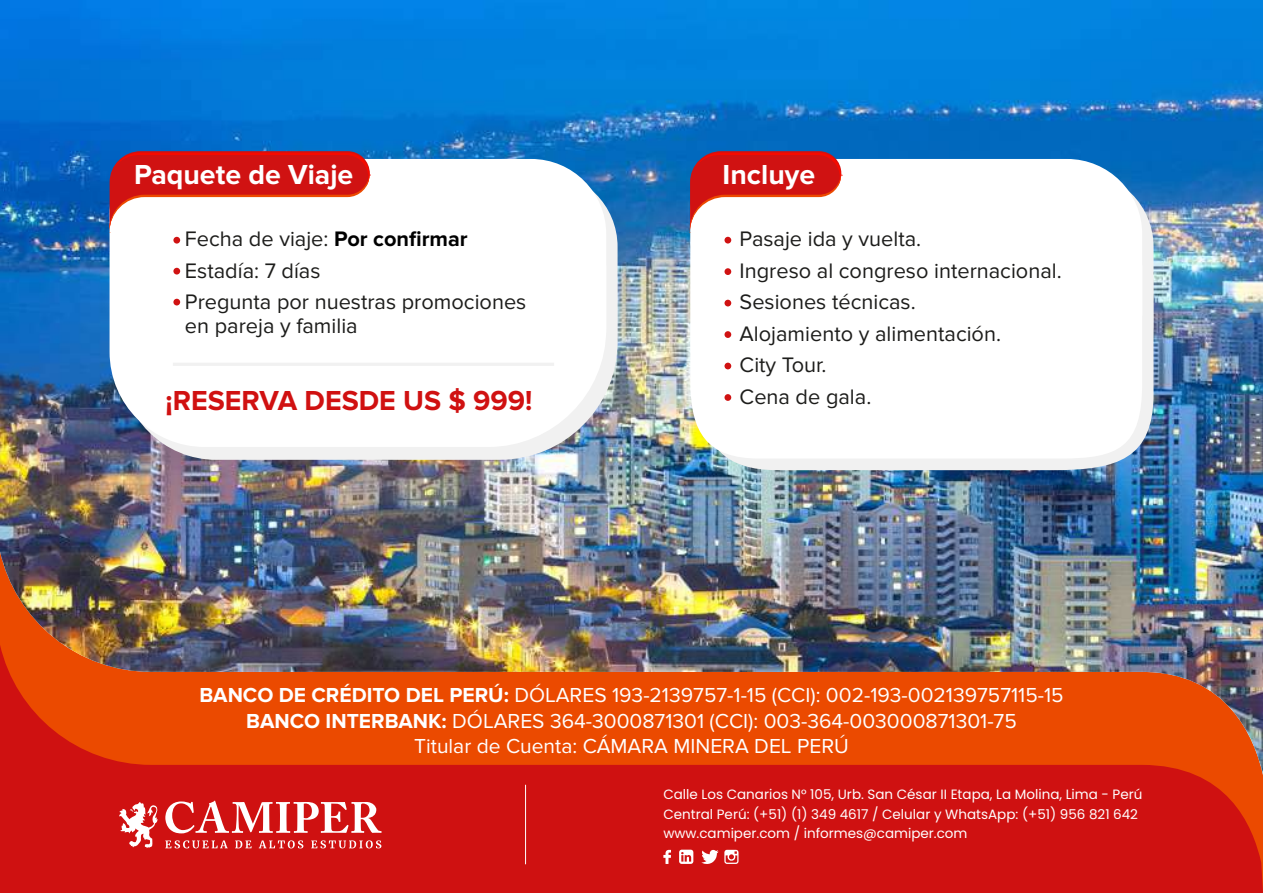
<style>
.page{position:relative;width:1263px;height:893px;background:#fff}
.page>*{position:absolute;margin:0;border:0;box-sizing:border-box;transform-origin:0 0}
.t1{font:700 28.5px "Proxima Nova";color:#fff}
.t2{font:700 28.5px "Proxima Nova";color:#d01111}
.t3{font:21.75px/31.5px "Proxima Nova";color:#1d1d1b}
.t4{font:21px/25.5px "Proxima Nova";color:#fff;text-align:center}
.t5{font:13.5px/19.5px "Poppins";color:#fff}
.s1{font-weight:700;color:#000}
.s2{font-weight:700}
</style>
<div class="page">
<div style="left:0;top:775px;width:1263px;height:118px;background:#cf1111"></div>
<img style="left:0;top:0;width:1263px;height:775px">
<img style="left:121px;top:172px;width:496px;height:288px">
<svg style="left:110px;top:159px;width:496px;height:288px"></svg>
<hr style="left:173px;top:363px;width:381px;height:3px;background:#f1f1f1">
<div style="left:173px;top:237px;width:7px;height:7px;background:#d01212;border-radius:50%"></div>
<div style="left:173px;top:268px;width:7px;height:7px;background:#d01212;border-radius:50%"></div>
<div style="left:173px;top:299px;width:7px;height:6px;background:#d01212;border-radius:50%"></div>
<svg style="left:109px;top:151px;width:261px;height:81px"></svg>
<img style="left:702px;top:172px;width:451px;height:298px">
<svg style="left:690px;top:159px;width:452px;height:300px"></svg>
<svg style="left:690px;top:151px;width:151px;height:81px"></svg>
<div style="left:724px;top:237px;width:7px;height:7px;background:#d01212;border-radius:50%"></div>
<div style="left:724px;top:331px;width:7px;height:7px;background:#d01212;border-radius:50%"></div>
<div style="left:724px;top:363px;width:7px;height:6px;background:#d01212;border-radius:50%"></div>
<div style="left:724px;top:300px;width:7px;height:6px;background:#d01212;border-radius:50%"></div>
<div style="left:724px;top:394px;width:7px;height:7px;background:#d01212;border-radius:50%"></div>
<div style="left:724px;top:268px;width:7px;height:7px;background:#d01212;border-radius:50%"></div>
<svg style="left:663px;top:850px;width:8px;height:14px"></svg>
<svg style="left:701px;top:850px;width:37px;height:14px"></svg>
<svg style="left:679px;top:850px;width:14px;height:14px"></svg>
<hr style="left:525px;top:785px;width:1px;height:79px;background:#fff">
<svg style="left:119px;top:802px;width:39px;height:46px"></svg>
<svg style="left:165px;top:840px;width:63px;height:8px"></svg>
<svg style="left:235px;top:840px;width:17px;height:8px"></svg>
<svg style="left:259px;top:840px;width:44px;height:8px"></svg>
<svg style="left:311px;top:840px;width:70px;height:8px"></svg>
<svg style="left:165px;top:801px;width:216px;height:32px"></svg>
<h1 class="t1" style="left:134px;top:158px;width:221px">Paquete de Viaje</h1>
<p class="t3" style="left:185px;top:224px;width:284px">Fecha de viaje: <span class="s1">Por confirmar</span></p>
<p class="t3" style="left:185px;top:255px;width:343px">Estadía: 7 días<br>Pregunta por nuestras promociones</p>
<p class="t3" style="left:185px;top:311px;width:174px">en pareja y familia</p>
<h1 class="t2" style="left:166px;top:384px;width:368px">¡RESERVA DESDE US $ 999!</h1>
<h1 class="t1" style="left:723px;top:158px;width:94px">Incluye</h1>
<p class="t3" style="left:740px;top:224px;width:324px">Pasaje ida y vuelta.<br>Ingreso al congreso internacional.<br>Sesiones técnicas.<br>Alojamiento y alimentación.<br>City Tour.<br>Cena de gala.</p>
<p class="t4" style="left:199px;top:683px;width:866px"><span class="s2">BANCO DE CRÉDITO DEL PERÚ:</span> DÓLARES 193-2139757-1-15 (CCI): 002-193-002139757115-15<br><span class="s2">BANCO INTERBANK:</span> DÓLARES 364-3000871301 (CCI): 003-364-003000871301-75<br>Titular de Cuenta: CÁMARA MINERA DEL PERÚ</p>
<p class="t5" style="left:663px;top:785px;width:480px">Calle Los Canarios N° 105, Urb. San César II Etapa, La Molina, Lima - Perú<br>Central Perú: (+51) (1) 349 4617 / Celular y WhatsApp: (+51) 956 821 642 www.camiper.com / informes@camiper.com</p>
</div>
